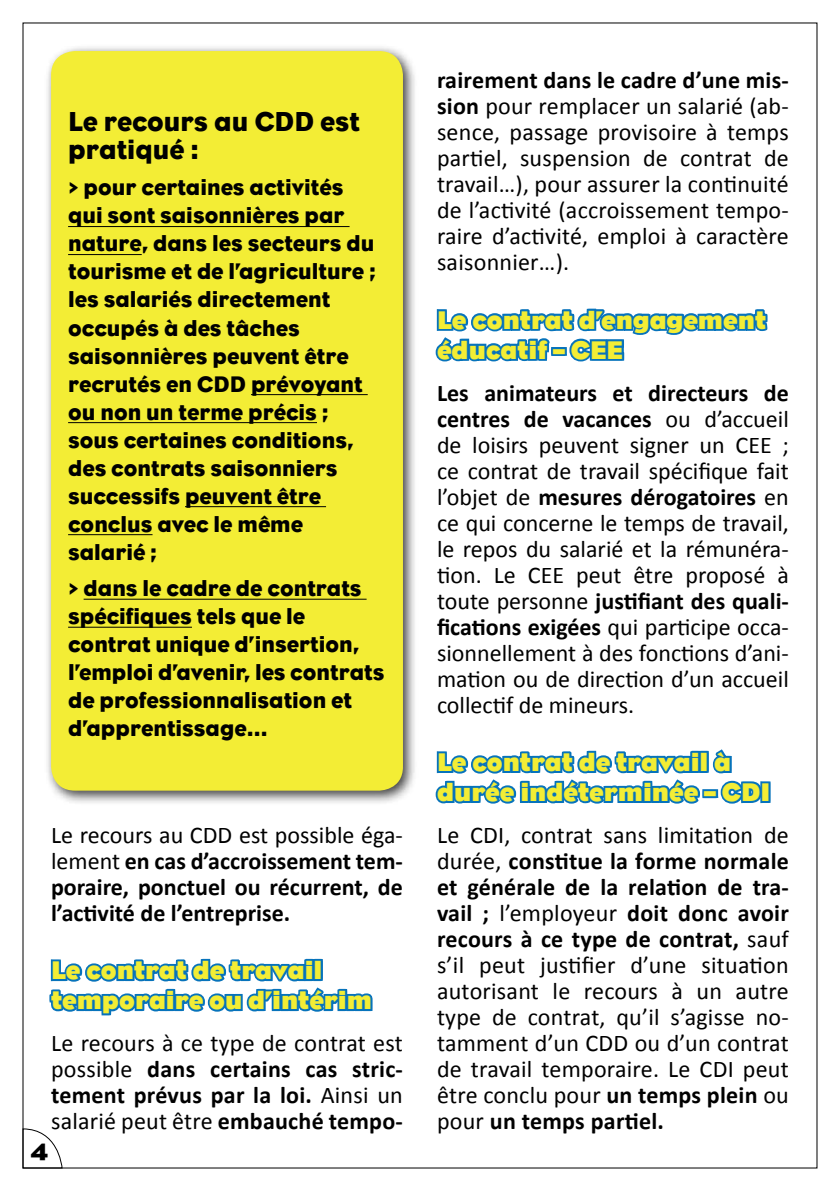
<style>
.page{position:relative;width:840px;height:1191px;background:#fff}
.page>*{position:absolute;margin:0;border:0;box-sizing:border-box;transform-origin:0 0}
.t1{font:28px/28px "Eaglebook";color:#000}
.t2{font:700 26px/30px "Eagle";color:#f3ed35}
.t3{font:24px/26px "Calibri";letter-spacing:.01em;color:#000;text-align:justify}
.t4{font:700 24px/26px "Calibri";color:#000;text-align:justify}
.t5{font:700 24px "Eagle";color:#000}
.t6{font:23px/28px "Eaglebook";color:#000}
.s1{font-weight:400}
.s2{font-weight:700}
</style>
<div class="page">
<svg style="left:22px;top:1128px;width:41px;height:40px"></svg>
<svg style="left:49px;top:958px;width:324px;height:58px"></svg>
<svg style="left:435px;top:308px;width:333px;height:54px"></svg>
<div style="left:698px;top:751px;width:10px;height:22px;border:4px solid #0773bb"></div>
<svg style="left:435px;top:750px;width:266px;height:54px"></svg>
<div style="left:702px;top:789px;width:15px;height:9px;border:4px solid #0773bb"></div>
<svg style="left:710px;top:751px;width:52px;height:53px"></svg>
<div style="left:760px;top:781px;width:10px;height:22px;border:4px solid #0773bb"></div>
<div style="left:44px;top:44px;width:374px;height:761px;background:#000;opacity:.75"></div>
<div style="left:51px;top:51px;width:352px;height:739px;background:#f3ed35;border-radius:24px"></div>
<hr style="left:68px;top:226px;width:281px;height:1px;background:#000">
<hr style="left:68px;top:254px;width:74px;height:1px;background:#000">
<hr style="left:251px;top:394px;width:116px;height:1px;background:#000">
<hr style="left:68px;top:422px;width:249px;height:1px;background:#000">
<hr style="left:185px;top:506px;width:141px;height:1px;background:#000">
<hr style="left:68px;top:534px;width:84px;height:1px;background:#000">
<hr style="left:84px;top:599px;width:282px;height:1px;background:#000">
<hr style="left:68px;top:627px;width:124px;height:1px;background:#000">
<p class="t1" style="left:68px;top:107px;width:293px">Le recours au CDD est pratiqué :</p>
<p class="t6" style="left:68px;top:174px;width:309px">&gt; pour certaines activités qui sont saisonnières par nature, dans les secteurs du tourisme et de l’agriculture ; les salariés directement occupés à des tâches saisonnières peuvent être recrutés en CDD prévoyant ou non un terme précis ; sous certaines conditions, des contrats saisonniers successifs peuvent être conclus avec le même salarié ;</p>
<p class="t6" style="left:68px;top:574px;width:317px">&gt; dans le cadre de contrats spécifiques tels que le contrat unique d’insertion, l’emploi d’avenir, les contrats de professionnalisation et d’apprentissage…</p>
<p class="t4" style="left:51px;top:821px;width:353px"><span class="s1">Le recours au CDD est possible éga&shy;lement</span> en cas d’accroissement tem&shy;poraire, ponctuel ou récurrent, de l’activité de l’entreprise.</p>
<p class="t2" style="left:51px;top:955px;width:322px">Le contrat de travail temporaire ou d’intérim</p>
<p class="t3" style="left:51px;top:1029px;width:353px">Le recours à ce type de contrat est possible <span class="s2">dans certains cas stric&shy;tement prévus par la loi.</span> Ainsi un salarié peut être <span class="s2">embauché tempo-</span></p>
<p class="t5" style="left:31px;top:1138px;width:18px">4</p>
<p class="t3" style="left:437px;top:67px;width:353px"><span class="s2">rairement dans le cadre d’une mis&shy;sion</span> pour remplacer un salarié (ab&shy;sence, passage provisoire à temps partiel, suspension de contrat de travail…), pour assurer la continuité de l’activité (accroissement tempo&shy;raire d’activité, emploi à caractère saisonnier…).</p>
<p class="t2" style="left:437px;top:305px;width:330px">Le contrat d’engagement éducatif – CEE</p>
<p class="t3" style="left:437px;top:379px;width:353px"><span class="s2">Les animateurs et directeurs de centres de vacances</span> ou d’accueil de loisirs peuvent signer un CEE ; ce contrat de travail spécifique fait l’objet de <span class="s2">mesures dérogatoires</span> en ce qui concerne le temps de travail, le repos du salarié et la rémunéra&shy;tion. Le CEE peut être proposé à toute personne <span class="s2">justifiant des quali&shy;fications exigées</span> qui participe occa&shy;sionnellement à des fonctions d’ani&shy;mation ou de direction d’un accueil collectif de mineurs.</p>
<p class="t2" style="left:437px;top:747px;width:335px">Le contrat de travail à durée indéterminée – CDI</p>
<p class="t3" style="left:437px;top:821px;width:353px">Le CDI, contrat sans limitation de durée, <span class="s2">constitue la forme normale et générale de la relation de tra&shy;vail ;</span> l’employeur <span class="s2">doit donc avoir recours à ce type de contrat,</span> sauf s’il peut justifier d’une situation autorisant le recours à un autre type de contrat, qu’il s’agisse no&shy;tamment d’un CDD ou d’un contrat de travail temporaire. Le CDI peut être conclu pour <span class="s2">un temps plein</span> ou pour <span class="s2">un temps partiel.</span></p>
</div>
